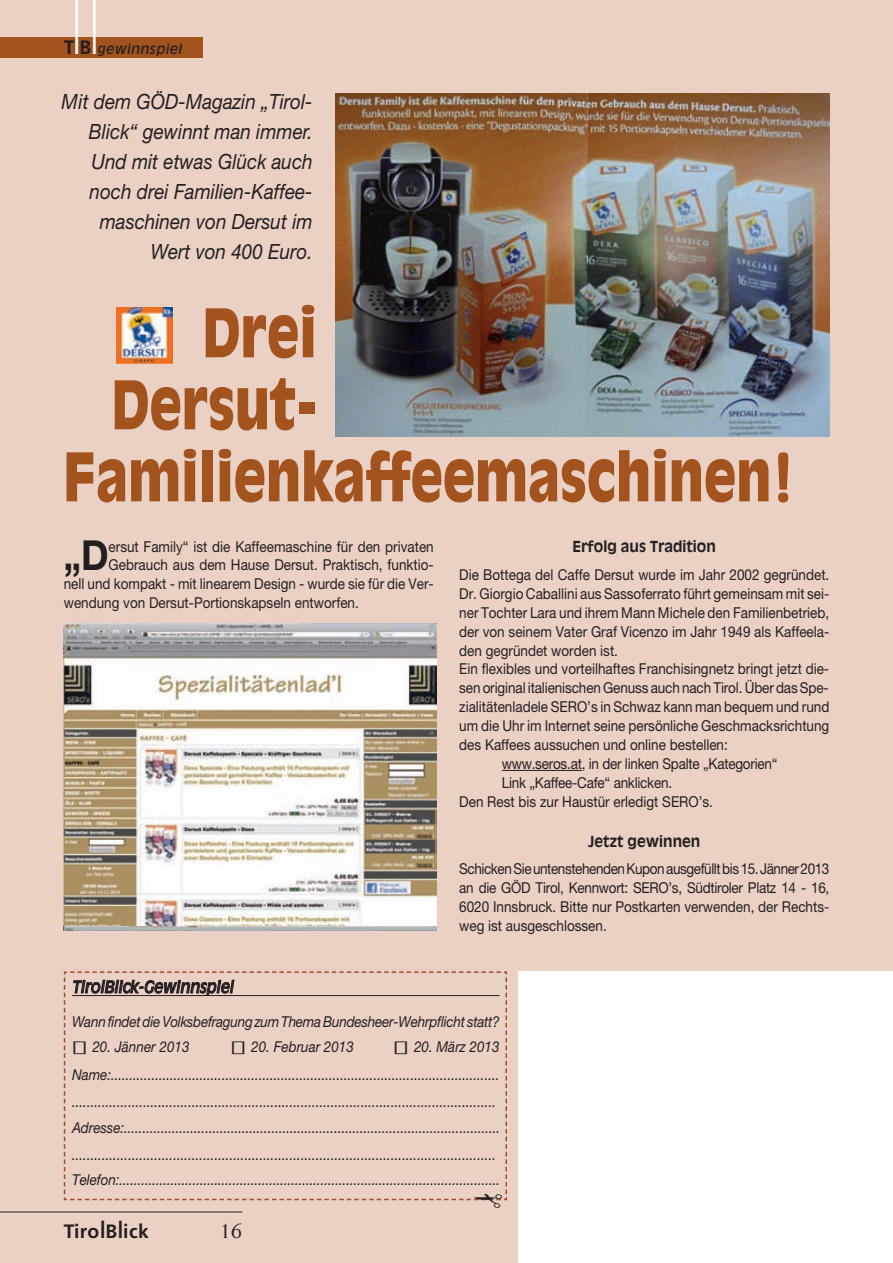
<style>
.page{position:relative;width:893px;height:1263px;background:#ebd0c4}
.page>*{position:absolute;margin:0;border:0;box-sizing:border-box;transform-origin:0 0}
.t1{font:900 66px "Antique Olive";color:#a2531e;scale:.8 1}
.t2{font:700 55.65px "Frutiger";color:#fff;scale:.35 1}
.t3{font:700 41.4px "Helvetica Neue";color:#231f20;scale:.9 1}
.t4{font:24px "Weiss";color:#231f20;scale:.95 1}
.t5{font:italic 21px/30px "Helvetica Neue";color:#231f20;text-align:right;scale:.9 1}
.t6{font:700 19.35px "Frutiger";letter-spacing:.03em;color:#231f20}
.t7{font:italic 16.5px "Antique Olive";color:#231f20;scale:.9 1}
.t8{font:15px/18.9px "Helvetica Neue";color:#231f20;text-align:justify;scale:.9 1}
.t9{font:italic 15px/25.5px "Helvetica Neue";letter-spacing:-.015em;color:#231f20;scale:.9 1}
.t10{font:700 15px "Antique Olive";color:#231f20;scale:.95 1}
.t11{font:italic 13.5px "Antique Olive";letter-spacing:.03em;color:#231f20}
.s1{font-family:"Frutiger";font-weight:700;font-style:normal;font-size:19.35px}
.s2{font-family:"Frutiger";font-weight:700;font-style:normal;font-size:23.1px;color:#fff}
.s3{font-size:23.1px}
</style>
<div class="page">
<hr style="left:502px;top:770px;width:80px;height:1px;background:#231f20">
<div style="left:0;top:38px;width:202px;height:20px;background:#a2531e"></div>
<img style="left:64px;top:651px;width:372px;height:276px">
<img style="left:64px;top:624px;width:372px;height:27px">
<img style="left:64px;top:927px;width:372px;height:4px">
<img style="left:336px;top:94px;width:493px;height:343px">
<div style="left:519px;top:971px;width:374px;height:292px;background:#fff"></div>
<hr style="left:0;top:1211px;width:242px;height:1px;background:#231f20">
<img style="left:116px;top:308px;width:56px;height:56px">
<svg style="left:63px;top:971px;width:444px;height:230px"></svg>
<h2 class="t2" style="left:74px;top:-5px;width:68px">l l</h2>
<p class="t11" style="left:64px;top:43px;width:120px"><span class="s1">T</span><span class="s2">l</span><span class="s1">B</span><span class="s2">l</span>gewinnspiel</p>
<h3 class="t5" style="left:62px;top:88px;width:281px">Mit dem GÖD-Magazin „Tirol-<br>Blick“ gewinnt man immer.<br>Und mit etwas Glück auch noch drei Familien-Kaffee&shy;maschinen von Dersut im<br>Wert von 400 Euro.</h3>
<h1 class="t1" style="left:202px;top:306px;width:144px">Drei</h1>
<h1 class="t1" style="left:111px;top:378px;width:258px">Dersut-</h1>
<h1 class="t1" style="left:64px;top:450px;width:915px">Familienkaffeemaschinen!</h1>
<h3 class="t3" style="left:64px;top:541px;width:51px">„D</h3>
<p class="t8" style="left:109px;top:538px;width:363px">ersut Family“ ist die Kaffeemaschine für den privaten</p>
<p class="t8" style="left:109px;top:557px;width:363px">Gebrauch aus dem Hause Dersut. Praktisch, funktio-</p>
<p class="t8" style="left:64px;top:576px;width:413px">nell und kompakt - mit linearem Design - wurde sie für die Ver-</p>
<p class="t8" style="left:64px;top:595px;width:329px">wendung von Dersut-Portionskapseln entworfen.</p>
<p class="t10" style="left:573px;top:541px;width:152px">Erfolg aus Tradition</p>
<p class="t8" style="left:459px;top:567px;width:413px">Die Bottega del Caffe Dersut wurde im Jahr 2002 gegründet.</p>
<p class="t8" style="left:459px;top:585px;width:413px">Dr. Giorgio Caballini aus Sassoferrato führt gemeinsam mit sei-</p>
<p class="t8" style="left:459px;top:604px;width:413px">ner Tochter Lara und ihrem Mann Michele den Familienbetrieb,</p>
<p class="t8" style="left:459px;top:623px;width:413px">der von seinem Vater Graf Vicenzo im Jahr 1949 als Kaffeela-</p>
<p class="t8" style="left:459px;top:642px;width:178px">den gegründet worden ist.</p>
<p class="t8" style="left:459px;top:661px;width:413px">Ein flexibles und vorteilhaftes Franchisingnetz bringt jetzt die-</p>
<p class="t8" style="left:459px;top:680px;width:412px">sen original italienischen Genuss auch nach Tirol. Über das Spe-</p>
<p class="t8" style="left:459px;top:699px;width:413px">zialitätenladele SERO’s in Schwaz kann man bequem und rund</p>
<p class="t8" style="left:459px;top:718px;width:413px">um die Uhr im Internet seine persönliche Geschmacksrichtung</p>
<p class="t8" style="left:459px;top:737px;width:300px">des Kaffees aussuchen und online bestellen:</p>
<p class="t8" style="left:502px;top:756px;width:308px">www.seros.at, in der linken Spalte „Kategorien“</p>
<p class="t8" style="left:502px;top:774px;width:191px">Link „Kaffee-Cafe“ anklicken.</p>
<p class="t8" style="left:459px;top:793px;width:283px">Den Rest bis zur Haustür erledigt SERO’s.</p>
<p class="t10" style="left:588px;top:835px;width:120px">Jetzt gewinnen</p>
<p class="t8" style="left:459px;top:861px;width:413px">Schicken Sie untenstehenden Kupon ausgefüllt bis 15. Jänner 2013 an die GÖD Tirol, Kennwort: SERO’s, Südtiroler Platz 14 - 16, 6020 Innsbruck. Bitte nur Postkarten verwenden, der Rechts&shy;weg ist ausgeschlossen.</p>
<p class="t7" style="left:72px;top:980px;width:181px">TirolBlick-Gewinnspiel</p>
<p class="t9" style="left:72px;top:1010px;width:477px">Wann findet die Volksbefragung zum Thema Bundesheer-Wehrpflicht statt?</p>
<p class="t9" style="left:92px;top:1035px;width:109px">20. Jänner 2013</p>
<p class="t9" style="left:251px;top:1035px;width:116px">20. Februar 2013</p>
<p class="t9" style="left:72px;top:1033px;width:477px;line-height:28.5px;text-align:right">20. März 2013<br>Name:.........................................................................................................</p>
<p class="t9" style="left:72px;top:1090px;width:477px">.................................................................................................................<br>Adresse:......................................................................................................</p>
<p class="t9" style="left:72px;top:1143px;width:477px">.................................................................................................................<br>Telefon:........................................................................................................</p>
<p class="t6" style="left:64px;top:1223px;width:87px">Tiro<span class="s3">l</span>B<span class="s3">l</span>ick</p>
<h3 class="t4" style="left:220px;top:1221px;width:25px">16</h3>
</div>
